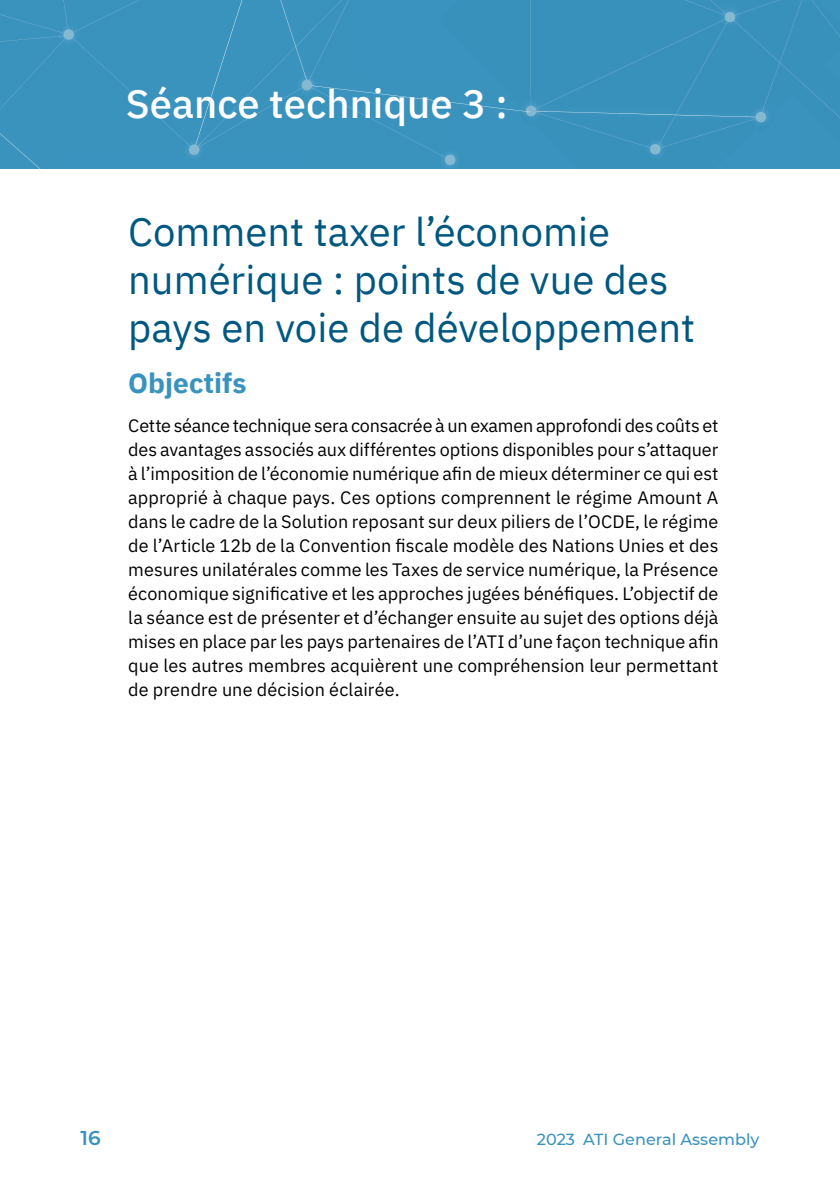
<style>
.page{position:relative;width:840px;height:1191px;background:#fff}
.page>*{position:absolute;margin:0;border:0;box-sizing:border-box;transform-origin:0 0}
.t1{font:40px/48px "IBM Plex Sans";color:#005880}
.t2{font:500 40px "IBM Plex Sans";color:#fff}
.t3{font:700 28px "IBM Plex Sans";color:#3a93be}
.t4{font:600 20px "Montserrat";color:#3a93be}
.t5{font:18px/24px "IBM Plex Sans";letter-spacing:.005em;color:#000;text-align:justify}
.t6{font:500 16px "Montserrat";color:#3a93be}
</style>
<div class="page">
<div style="left:0;top:0;width:839px;height:168px;background:#3a93bd"></div>
<h1 class="t2" style="left:126px;top:73px;width:383px">Séance technique 3 :</h1>
<h1 class="t1" style="left:128px;top:205px;width:568px">Comment taxer l’économie numérique : points de vue des pays en voie de développement</h1>
<h2 class="t3" style="left:128px;top:360px;width:120px">Objectifs</h2>
<p class="t5" style="left:128px;top:412px;width:591px">Cette séance technique sera consacrée à un examen approfondi des coûts et des avantages associés aux différentes options disponibles pour s’attaquer à l’imposition de l’économie numérique afin de mieux déterminer ce qui est approprié à chaque pays. Ces options comprennent le régime Amount A dans le cadre de la Solution reposant sur deux piliers de l’OCDE, le régime de l’Article 12b de la Convention fiscale modèle des Nations Unies et des mesures unilatérales comme les Taxes de service numérique, la Présence économique significative et les approches jugées bénéfiques. L’objectif de la séance est de présenter et d’échanger ensuite au sujet des options déjà mises en place par les pays partenaires de l’ATI d’une façon technique afin que les autres membres acquièrent une compréhension leur permettant de prendre une décision éclairée.</p>
<p class="t4" style="left:80px;top:1123px;width:22px">16</p>
<p class="t6" style="left:536px;top:1128px;width:224px">2023 ATI General Assembly</p>
</div>
